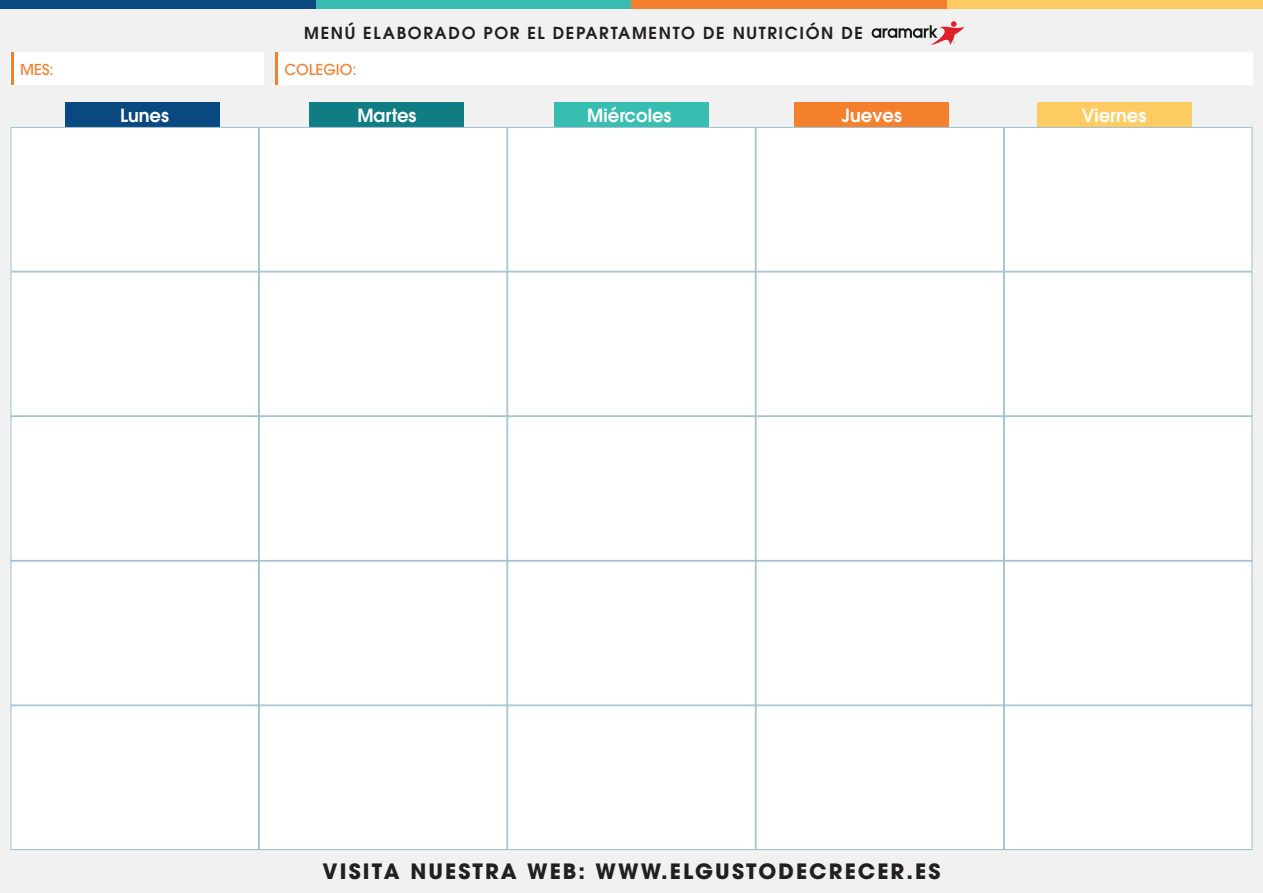
<style>
.page{position:relative;width:1263px;height:893px;background:#f0f1f0}
.page>*{position:absolute;margin:0;border:0;box-sizing:border-box;transform-origin:0 0}
.t1{font:700 21px "ITC Avant Garde Pro";letter-spacing:.1em;color:#231f20}
.t2{font:600 18px "ITC Avant Garde Pro";color:#fff}
.t3{font:600 16.5px "ITC Avant Garde Pro";letter-spacing:.1em;color:#231f20}
.t4{font:500 15px "ITC Avant Garde Pro";color:#f4802e}
</style>
<div class="page">
<div style="left:554px;top:102px;width:155px;height:82px;background:#37beb0"></div>
<div style="left:794px;top:102px;width:155px;height:82px;background:#f4802e"></div>
<div style="left:1037px;top:102px;width:154px;height:82px;background:#fecc62"></div>
<div style="left:310px;top:102px;width:154px;height:82px;background:#107c83"></div>
<div style="left:65px;top:102px;width:155px;height:82px;background:#09497f"></div>
<div style="left:0;top:0;width:316px;height:9px;background:#09497f"></div>
<div style="left:316px;top:0;width:315px;height:9px;background:#37beb0"></div>
<div style="left:631px;top:0;width:316px;height:9px;background:#f4802e"></div>
<div style="left:947px;top:0;width:316px;height:9px;background:#fecc62"></div>
<div style="left:275px;top:52px;width:977px;height:33px;background:#fff"></div>
<hr style="left:275px;top:52px;width:3px;height:33px;background:#f4802e">
<svg style="left:871px;top:21px;width:93px;height:24px"></svg>
<div style="left:11px;top:127px;width:248px;height:145px;background:#fff;border:1px solid #9ec0d1"></div>
<div style="left:259px;top:127px;width:248px;height:145px;background:#fff;border:1px solid #9ec0d1"></div>
<div style="left:507px;top:127px;width:249px;height:145px;background:#fff;border:1px solid #9ec0d1"></div>
<div style="left:756px;top:127px;width:248px;height:145px;background:#fff;border:1px solid #9ec0d1"></div>
<div style="left:1004px;top:127px;width:248px;height:145px;background:#fff;border:1px solid #9ec0d1"></div>
<div style="left:11px;top:272px;width:248px;height:144px;background:#fff;border:1px solid #9ec0d1"></div>
<div style="left:259px;top:272px;width:248px;height:144px;background:#fff;border:1px solid #9ec0d1"></div>
<div style="left:507px;top:272px;width:249px;height:144px;background:#fff;border:1px solid #9ec0d1"></div>
<div style="left:756px;top:272px;width:248px;height:144px;background:#fff;border:1px solid #9ec0d1"></div>
<div style="left:1004px;top:272px;width:248px;height:144px;background:#fff;border:1px solid #9ec0d1"></div>
<div style="left:11px;top:416px;width:248px;height:145px;background:#fff;border:1px solid #9ec0d1"></div>
<div style="left:259px;top:416px;width:248px;height:145px;background:#fff;border:1px solid #9ec0d1"></div>
<div style="left:507px;top:416px;width:249px;height:145px;background:#fff;border:1px solid #9ec0d1"></div>
<div style="left:756px;top:416px;width:248px;height:145px;background:#fff;border:1px solid #9ec0d1"></div>
<div style="left:1004px;top:416px;width:248px;height:145px;background:#fff;border:1px solid #9ec0d1"></div>
<div style="left:11px;top:561px;width:248px;height:144px;background:#fff;border:1px solid #9ec0d1"></div>
<div style="left:259px;top:561px;width:248px;height:144px;background:#fff;border:1px solid #9ec0d1"></div>
<div style="left:507px;top:561px;width:249px;height:144px;background:#fff;border:1px solid #9ec0d1"></div>
<div style="left:756px;top:561px;width:248px;height:144px;background:#fff;border:1px solid #9ec0d1"></div>
<div style="left:1004px;top:561px;width:248px;height:144px;background:#fff;border:1px solid #9ec0d1"></div>
<div style="left:11px;top:705px;width:248px;height:145px;background:#fff;border:1px solid #9ec0d1"></div>
<div style="left:259px;top:705px;width:248px;height:145px;background:#fff;border:1px solid #9ec0d1"></div>
<div style="left:507px;top:705px;width:249px;height:145px;background:#fff;border:1px solid #9ec0d1"></div>
<div style="left:756px;top:705px;width:248px;height:145px;background:#fff;border:1px solid #9ec0d1"></div>
<div style="left:1004px;top:705px;width:248px;height:145px;background:#fff;border:1px solid #9ec0d1"></div>
<div style="left:11px;top:52px;width:253px;height:33px;background:#fff"></div>
<hr style="left:11px;top:52px;width:3px;height:33px;background:#f4802e">
<p class="t3" style="left:304px;top:22px;width:560px">MENÚ ELABORADO POR EL DEPARTAMENTO DE NUTRICIÓN DE</p>
<p class="t4" style="left:20px;top:60px;width:35px">MES:</p>
<p class="t4" style="left:285px;top:60px;width:74px">COLEGIO:</p>
<p class="t2" style="left:120px;top:103px;width:50px">Lunes</p>
<p class="t2" style="left:357px;top:103px;width:61px">Martes</p>
<p class="t2" style="left:587px;top:103px;width:86px">Miércoles</p>
<p class="t2" style="left:841px;top:103px;width:62px">Jueves</p>
<p class="t2" style="left:1082px;top:103px;width:66px">Viernes</p>
<p class="t1" style="left:323px;top:857px;width:619px">VISITA NUESTRA WEB: WWW.ELGUSTODECRECER.ES</p>
</div>
